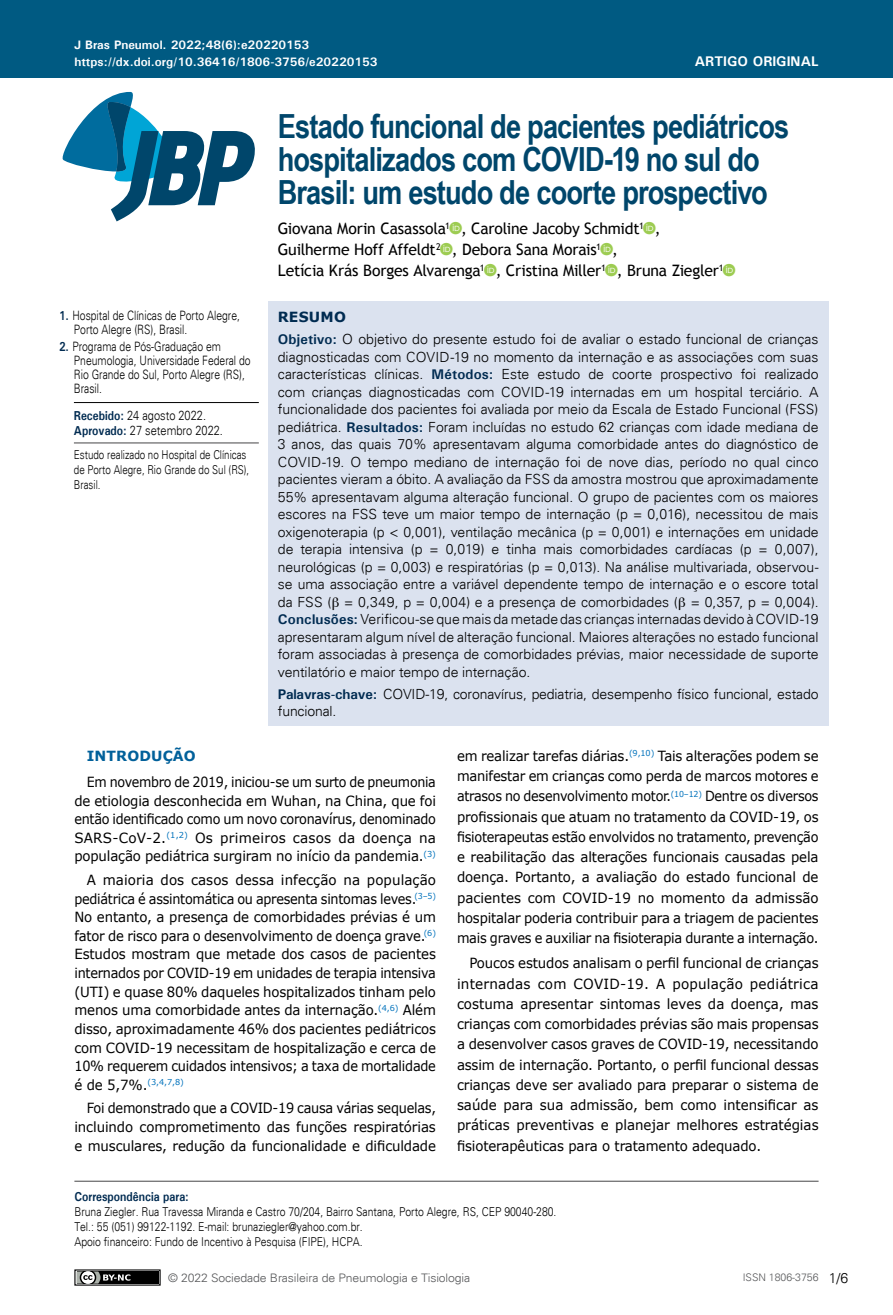
<style>
.page{position:relative;width:893px;height:1315px;background:#fff}
.page>*{position:absolute;margin:0;border:0;box-sizing:border-box;transform-origin:0 0}
.t1{font:700 33.25px/33.2px "Arial Narrow";letter-spacing:-.025em;color:#00466b}
.t2{font:21px "ID font Regular";color:#9dcc52}
.t3{font:15.75px "Trebuchet MS";letter-spacing:-.015em;color:#000}
.t4{font:300 14px/17.5px "Univers";letter-spacing:-.01em;color:#000;text-align:justify}
.t5{font:14px/20.3px "Verdana";letter-spacing:-.01em;color:#000;text-align:justify;scale:.95 1}
.t6{font:14px/18.6px "Verdana";letter-spacing:-.01em;color:#000;text-align:justify;scale:.96 1}
.t7{font:14px/18.6px "Verdana";letter-spacing:-.01em;color:#000;text-align:justify;scale:.91 1}
.t8{font:14px/18.6px "Verdana";letter-spacing:-.01em;color:#000;text-align:justify;scale:.92 1}
.t9{font:700 14px "Univers";color:#fff}
.t10{font:700 14px "Verdana";letter-spacing:.01em;color:#01609a}
.t11{font:700 14px "Verdana";letter-spacing:.015em;color:#002b51}
.t12{font:300 12.95px/14px "Univers";color:#000;scale:.8 1}
.t13{font:300 12.95px/14.9px "Univers";color:#000;scale:.85 1}
.t14{font:700 12.95px "Univers";color:#002b51;scale:.85 1}
.t15{font:300 12.25px/14.7px "Univers";color:#000;scale:.85 1}
.t16{font:700 12.25px "Univers";color:#fff}
.t17{font:300 12.25px/14.7px "Univers";color:#000;scale:.8 1}
.t18{font:300 11.72px "Univers";letter-spacing:-.01em;color:#58595b;scale:1.04 1}
.t19{font:300 10.5px "Univers";color:#58595b}
.t20{font:8.22px "Verdana";color:#0072bc}
.s1{font-weight:700;color:#002b51}
.s2{font-family:"ID font Regular";font-size:21px;color:#9dcc52}
.s3{font-family:"Trebuchet MS";font-size:15.75px;color:#000}
.s4{font-size:14px;color:#000}
</style>
<div class="page">
<div style="left:0;top:0;width:893px;height:78px;background:#005a82"></div>
<svg style="left:62px;top:91px;width:193px;height:130px"></svg>
<div style="left:75px;top:1270px;width:85px;height:15px;background:#000"></div>
<div style="left:74px;top:1269px;width:87px;height:16px;border:1px solid #000"></div>
<svg style="left:74px;top:1269px;width:56px;height:17px"></svg>
<div style="left:268px;top:301px;width:560px;height:424px;background:#dbe2ef"></div>
<hr style="left:74px;top:1180px;width:745px;height:1px;background:#464547">
<hr style="left:74px;top:402px;width:185px;height:1px;background:#000">
<hr style="left:74px;top:442px;width:185px;height:1px;background:#464547">
<p class="t16" style="left:74px;top:37px;width:236px">J Bras Pneumol. 2022;48(6):e20220153</p>
<p class="t16" style="left:74px;top:54px;width:305px">https://dx.doi.org/10.36416/1806-3756/e20220153</p>
<p class="t9" style="left:695px;top:52px;width:125px">ARTIGO ORIGINAL</p>
<p class="t12" style="left:74px;top:309px;width:209px;text-indent:-15px"><span class="s1">1.</span> Hospital de Clínicas de Porto Alegre,<br>Porto Alegre (RS), Brasil.</p>
<p class="t12" style="left:74px;top:340px;width:222px;text-indent:-15px"><span class="s1">2.</span> Programa de Pós-Graduação em<br>Pneumologia, Universidade Federal do<br>Rio Grande do Sul, Porto Alegre (RS),<br>Brasil.</p>
<p class="t13" style="left:74px;top:408px;width:177px"><span class="s1">Recebido:</span> 24 agosto 2022.<br><span class="s1">Aprovado:</span> 27 setembro 2022.</p>
<p class="t17" style="left:74px;top:447px;width:221px">Estudo realizado no Hospital de Clínicas de Porto Alegre, Rio Grande do Sul (RS),<br>Brasil.</p>
<h1 class="t1" style="left:278px;top:108px;width:513px">Estado funcional de pacientes pediátricos hospitalizados com COVID-19 no sul do<br>Brasil: um estudo de coorte prospectivo</h1>
<p class="t3" style="left:278px;top:219px;width:367px">Giovana Morin Casassola<sup>1</sup><span class="s2">a</span>, Caroline Jacoby Schmidt<sup>1</sup></p>
<h2 class="t2" style="left:643px;top:218px;width:19px">a<span class="s3">,</span></h2>
<p class="t3" style="left:278px;top:240px;width:325px">Guilherme Hoff Affeldt<sup>2</sup><span class="s2">a</span>, Debora Sana Morais<sup>1</sup></p>
<h2 class="t2" style="left:600px;top:239px;width:19px">a<span class="s3">,</span></h2>
<p class="t3" style="left:278px;top:261px;width:447px">Letícia Krás Borges Alvarenga<sup>1</sup><span class="s2">a</span>, Cristina Miller<sup>1</sup><span class="s2">a</span>, Bruna Ziegler<sup>1</sup></p>
<h2 class="t2" style="left:723px;top:260px;width:14px">a</h2>
<p class="t11" style="left:278px;top:308px;width:70px">RESUMO</p>
<p class="t4" style="left:278px;top:331px;width:542px"><span class="s1">Objetivo:</span> O objetivo do presente estudo foi de avaliar o estado funcional de crianças diagnosticadas com COVID-19 no momento da internação e as associações com suas características clínicas. <span class="s1">Métodos:</span> Este estudo de coorte prospectivo foi realizado com crianças diagnosticadas com COVID-19 internadas em um hospital terciário. A funcionalidade dos pacientes foi avaliada por meio da Escala de Estado Funcional (FSS) pediátrica. <span class="s1">Resultados:</span> Foram incluídas no estudo 62 crianças com idade mediana de 3 anos, das quais 70% apresentavam alguma comorbidade antes do diagnóstico de COVID-19. O tempo mediano de internação foi de nove dias, período no qual cinco pacientes vieram a óbito. A avaliação da FSS da amostra mostrou que aproximadamente 55% apresentavam alguma alteração funcional. O grupo de pacientes com os maiores escores na FSS teve um maior tempo de internação (p = 0,016), necessitou de mais oxigenoterapia (p &lt; 0,001), ventilação mecânica (p = 0,001) e internações em unidade de terapia intensiva (p = 0,019) e tinha mais comorbidades cardíacas (p = 0,007), neurológicas (p = 0,003) e respiratórias (p = 0,013). Na análise multivariada, observou&shy;se uma associação entre a variável dependente tempo de internação e o escore total da FSS ( = 0,349, p = 0,004) e a presença de comorbidades ( = 0,357, p = 0,004).<br><span class="s1">Conclusões:</span> Verificou-se que mais da metade das crianças internadas devido à COVID-19 apresentaram algum nível de alteração funcional. Maiores alterações no estado funcional foram associadas à presença de comorbidades prévias, maior necessidade de suporte ventilatório e maior tempo de internação.</p>
<p class="t4" style="left:278px;top:685px;width:542px;line-height:16.8px"><span class="s1">Palavras-chave:</span> COVID-19, coronavírus, pediatria, desempenho físico funcional, estado funcional.</p>
<p class="t10" style="left:87px;top:747px;width:111px">INTRODUÇÃO</p>
<p class="t7" style="left:74px;top:773px;width:399px;text-indent:12px">Em novembro de 2019, iniciou-se um surto de pneumonia de etiologia desconhecida em Wuhan, na China, que foi então identificado como um novo coronavírus, denominado SARS-CoV-2.<sup>(1,2)</sup> Os primeiros casos da doença na população pediátrica surgiram no início da pandemia.<sup>(3)</sup></p>
<p class="t6" style="left:74px;top:871px;width:378px;text-indent:12px">A maioria dos casos dessa infecção na população pediátrica é assintomática ou apresenta sintomas leves.<sup>(3–5)<br></sup>No entanto, a presença de comorbidades prévias é um fator de risco para o desenvolvimento de doença grave.<sup>(6)<br></sup>Estudos mostram que metade dos casos de pacientes internados por COVID-19 em unidades de terapia intensiva (UTI) e quase 80% daqueles hospitalizados tinham pelo menos uma comorbidade antes da internação.<sup>(4,6)</sup> Além disso, aproximadamente 46% dos pacientes pediátricos com COVID-19 necessitam de hospitalização e cerca de 10% requerem cuidados intensivos; a taxa de mortalidade</p>
<p class="t20" style="left:74px;top:1076px;width:111px"><span class="s4">é de 5,7%.</span>(3,4,7,8)</p>
<p class="t8" style="left:74px;top:1099px;width:395px;text-indent:12px">Foi demonstrado que a COVID-19 causa várias sequelas, incluindo comprometimento das funções respiratórias e musculares, redução da funcionalidade e dificuldade</p>
<p class="t5" style="left:457px;top:746px;width:382px">em realizar tarefas diárias.<sup>(9,10)</sup> Tais alterações podem se manifestar em crianças como perda de marcos motores e atrasos no desenvolvimento motor.<sup>(10–12)</sup> Dentre os diversos profissionais que atuam no tratamento da COVID-19, os fisioterapeutas estão envolvidos no tratamento, prevenção e reabilitação das alterações funcionais causadas pela doença. Portanto, a avaliação do estado funcional de pacientes com COVID-19 no momento da admissão hospitalar poderia contribuir para a triagem de pacientes mais graves e auxiliar na fisioterapia durante a internação.</p>
<p class="t5" style="left:457px;top:953px;width:382px;text-indent:12px">Poucos estudos analisam o perfil funcional de crianças internadas com COVID-19. A população pediátrica costuma apresentar sintomas leves da doença, mas crianças com comorbidades prévias são mais propensas a desenvolver casos graves de COVID-19, necessitando assim de internação. Portanto, o perfil funcional dessas crianças deve ser avaliado para preparar o sistema de saúde para sua admissão, bem como intensificar as práticas preventivas e planejar melhores estratégias fisioterapêuticas para o tratamento adequado.</p>
<p class="t14" style="left:74px;top:1189px;width:136px">Correspondência para:</p>
<p class="t15" style="left:74px;top:1204px;width:569px">Bruna Ziegler. Rua Travessa Miranda e Castro 70/204, Bairro Santana, Porto Alegre, RS, CEP 90040-280.<br>Tel.: 55 (051) 99122-1192. E-mail: brunaziegler@yahoo.com.br.<br>Apoio financeiro: Fundo de Incentivo à Pesquisa (FIPE), HCPA.</p>
<p class="t18" style="left:168px;top:1270px;width:292px">© 2022 Sociedade Brasileira de Pneumologia e Tisiologia</p>
<p class="t19" style="left:743px;top:1271px;width:77px">ISSN 1806-3756</p>
<p class="t4" style="left:829px;top:1269px;width:21px">1/6</p>
</div>
